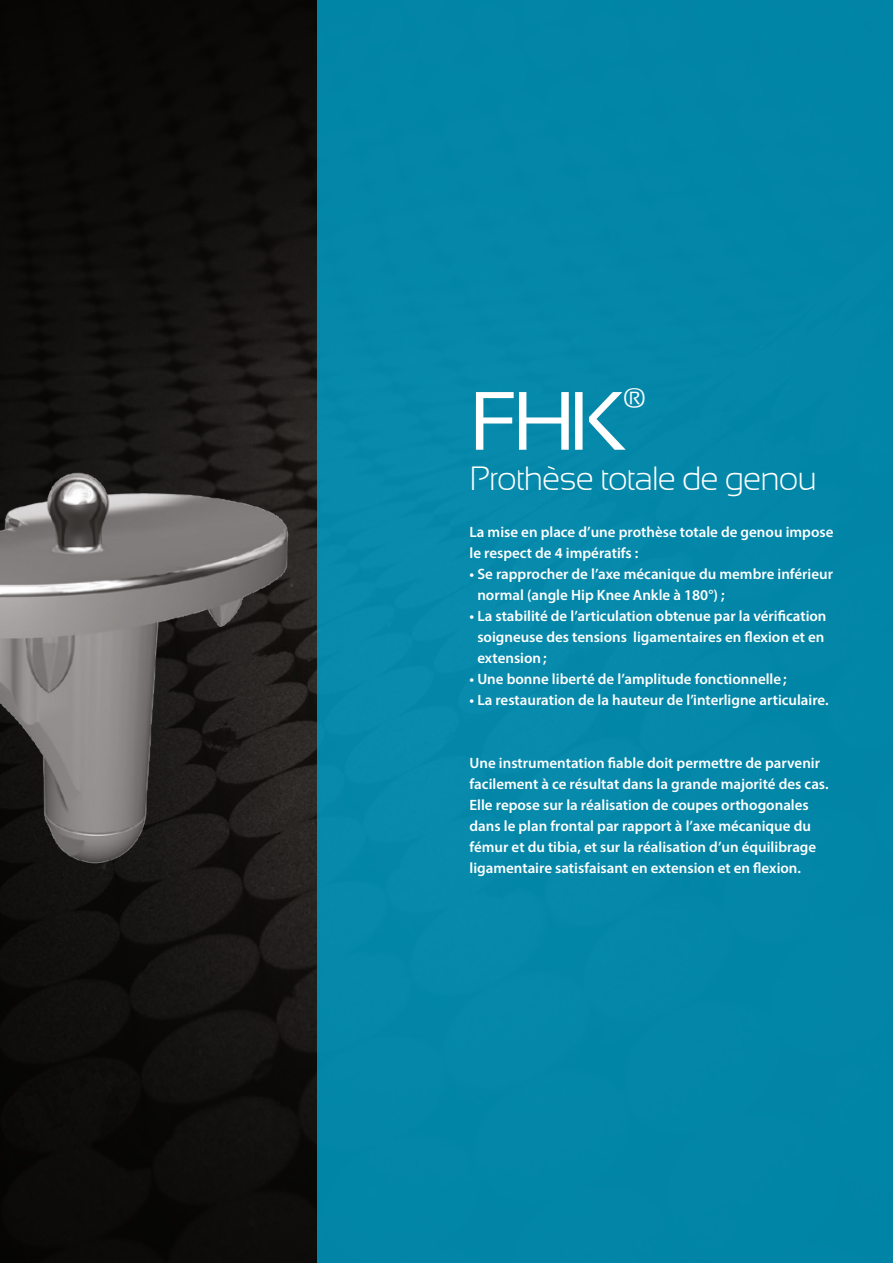
<style>
.page{position:relative;width:893px;height:1263px;background:#fff}
.page>*{position:absolute;margin:0;border:0;box-sizing:border-box;transform-origin:0 0}
.t1{font:82.65px "Sansation";color:#fff}
.t2{font:300 33.45px "Sansation";letter-spacing:-.03em;color:#fff}
.t3{font:600 15px/21px "Myriad Pro";color:#fff}
</style>
<div class="page">
<div style="left:0;top:0;width:893px;height:1263px;background:#000;opacity:.74"></div>
<div style="left:317px;top:0;width:576px;height:1263px;background:#0386a8"></div>
<img style="left:0;top:454px;width:315px;height:434px">
<h1 class="t1" style="left:470px;top:375px;width:180px">FHK<sup>®</sup></h1>
<h2 class="t2" style="left:470px;top:460px;width:348px">Prothèse totale de genou</h2>
<p class="t3" style="left:469px;top:521px;width:365px">La mise en place d’une prothèse totale de genou impose le respect de 4 impératifs :</p>
<p class="t3" style="left:477px;top:563px;width:357px;text-indent:-8px">• Se rapprocher de l’axe mécanique du membre inférieur normal (angle Hip Knee Ankle à 180°) ;</p>
<p class="t3" style="left:477px;top:605px;width:351px;text-indent:-8px">• La stabilité de l’articulation obtenue par la vérification soigneuse des tensions ligamentaires en flexion et en extension;</p>
<p class="t3" style="left:469px;top:668px;width:319px">• Une bonne liberté de l’amplitude fonctionnelle;</p>
<p class="t3" style="left:469px;top:689px;width:361px">• La restauration de la hauteur de l’interligne articulaire.</p>
<p class="t3" style="left:469px;top:752px;width:361px">Une instrumentation fiable doit permettre de parvenir facilement à ce résultat dans la grande majorité des cas.<br>Elle repose sur la réalisation de coupes orthogonales dans le plan frontal par rapport à l’axe mécanique du fémur et du tibia, et sur la réalisation d’un équilibrage ligamentaire satisfaisant en extension et en flexion.</p>
</div>
